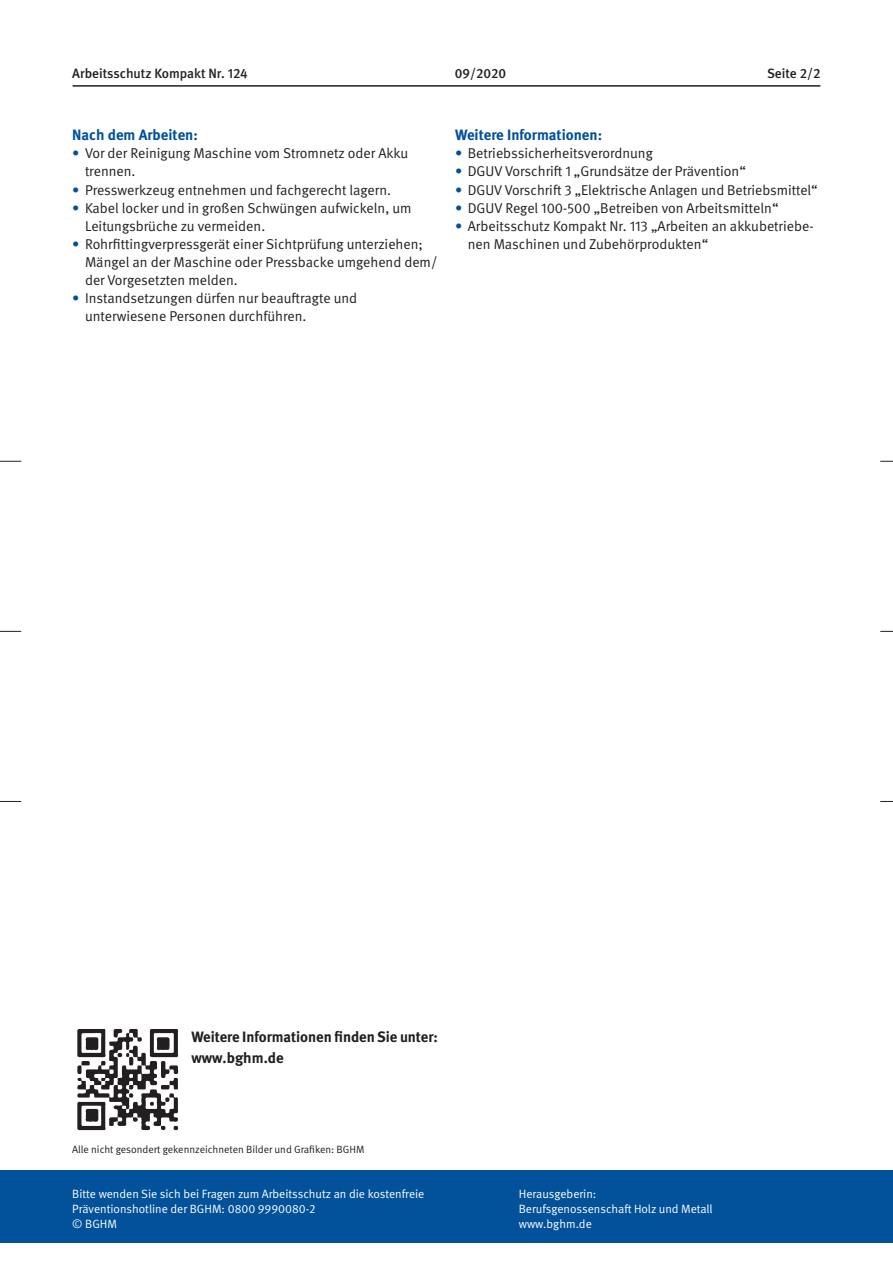
<style>
.page{position:relative;width:893px;height:1263px;background:#fff}
.page>*{position:absolute;margin:0;border:0;box-sizing:border-box;transform-origin:0 0}
.t1{font:700 15px/21px "DGUV Meta";color:#231f20}
.t2{font:700 15px "DGUV Meta";color:#01519b}
.t3{font:14.25px/18px "DGUV Meta";color:#231f20}
.t4{font:500 13.5px "DGUV Meta";color:#231f20}
.t5{font:12px/15px "DGUV Meta";color:#fff}
.t6{font:10.5px "DGUV Meta";color:#231f20}
.s1{color:#01519b}
</style>
<div class="page">
<div style="left:0;top:1170px;width:893px;height:73px;background:#01519b"></div>
<svg style="left:0;top:461px;width:21px;height:1px"></svg>
<svg style="left:0;top:631px;width:21px;height:1px"></svg>
<svg style="left:0;top:801px;width:21px;height:1px"></svg>
<svg style="left:881px;top:461px;width:12px;height:1px"></svg>
<svg style="left:881px;top:631px;width:12px;height:1px"></svg>
<svg style="left:881px;top:801px;width:12px;height:1px"></svg>
<hr style="left:73px;top:85px;width:747px;height:2px;background:#231f20">
<img style="left:77px;top:1029px;width:102px;height:102px">
<p class="t4" style="left:72px;top:66px;width:177px">Arbeitsschutz Kompakt Nr. 124</p>
<p class="t4" style="left:455px;top:66px;width:53px">09/2020</p>
<p class="t4" style="left:767px;top:66px;width:55px">Seite 2/2</p>
<p class="t2" style="left:72px;top:126px;width:127px">Nach dem Arbeiten:</p>
<p class="t3" style="left:85px;top:145px;width:325px;text-indent:-13px"><span class="s1">•</span> Vor der Reinigung Maschine vom Stromnetz oder Akku trennen.</p>
<p class="t3" style="left:72px;top:181px;width:320px"><span class="s1">•</span> Presswerkzeug entnehmen und fachgerecht lagern.</p>
<p class="t3" style="left:85px;top:199px;width:328px;text-indent:-13px"><span class="s1">•</span> Kabel locker und in großen Schwüngen aufwickeln, um<br>Leitungsbrüche zu vermeiden.</p>
<p class="t3" style="left:85px;top:235px;width:354px;text-indent:-13px"><span class="s1">•</span> Rohrfittingverpressgerät einer Sichtprüfung unterziehen;<br>Mängel an der Maschine oder Pressbacke umgehend dem/ der Vorgesetzten melden.</p>
<p class="t3" style="left:85px;top:289px;width:274px;text-indent:-13px"><span class="s1">•</span> Instandsetzungen dürfen nur beauftragte und unterwiesene Personen durchführen.</p>
<p class="t2" style="left:455px;top:126px;width:149px">Weitere Informationen:</p>
<p class="t3" style="left:455px;top:145px;width:199px"><span class="s1">•</span> Betriebssicherheitsverordnung</p>
<p class="t3" style="left:455px;top:163px;width:292px"><span class="s1">•</span> DGUV Vorschrift 1 „Grundsätze der Prävention“</p>
<p class="t3" style="left:455px;top:181px;width:364px"><span class="s1">•</span> DGUV Vorschrift 3 „Elektrische Anlagen und Betriebsmittel“</p>
<p class="t3" style="left:455px;top:199px;width:325px"><span class="s1">•</span> DGUV Regel 100-500 „Betreiben von Arbeitsmitteln“</p>
<p class="t3" style="left:468px;top:217px;width:347px;text-indent:-13px"><span class="s1">•</span> Arbeitsschutz Kompakt Nr. 113 „Arbeiten an akkubetriebe&shy;nen Maschinen und Zubehörprodukten“</p>
<p class="t1" style="left:191px;top:1027px;width:248px">Weitere Informationen finden Sie unter: www.bghm.de</p>
<p class="t6" style="left:72px;top:1143px;width:294px">Alle nicht gesondert gekennzeichneten Bilder und Grafiken: BGHM</p>
<p class="t5" style="left:72px;top:1186px;width:354px">Bitte wenden Sie sich bei Fragen zum Arbeitsschutz an die kostenfreie<br>Präventionshotline der BGHM: 0800 9990080-2<br>© BGHM</p>
<p class="t5" style="left:519px;top:1186px;width:195px">Herausgeberin:<br>Berufsgenossenschaft Holz und Metall www.bghm.de</p>
</div>
